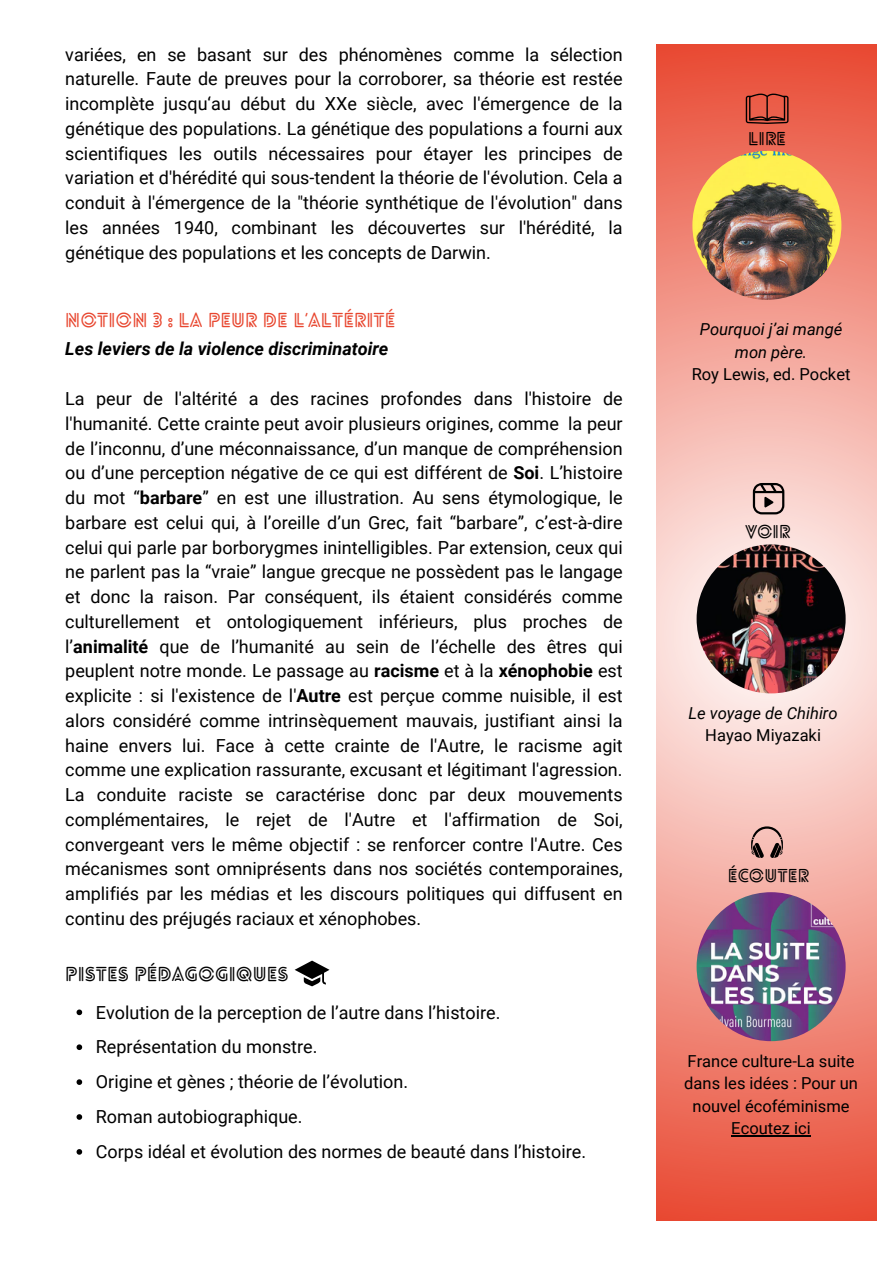
<style>
.page{position:relative;width:894px;height:1264px;background:#fff}
.page>*{position:absolute;margin:0;border:0;box-sizing:border-box;transform-origin:0 0}
.t1{font:700 19.5px "Lovelo Line";color:#e8462f}
.t2{font:700 19.5px "Lovelo Line";color:#000}
.t3{font:18px/24.8px "Roboto";color:#000;text-align:justify}
.t4{font:italic 700 18px "Roboto";color:#000}
.t5{font:700 18px "Lovelo Line";color:#000}
.t6{font:16.5px/22.5px "Roboto";color:#000;text-align:center}
.t7{font:italic 16.5px/22.5px "Roboto";color:#000;text-align:center}
.s1{font-weight:700}
</style>
<div class="page">
<svg style="left:656px;top:44px;width:220px;height:1176px"></svg>
<img style="left:692px;top:151px;width:149px;height:149px;border-radius:50%">
<img style="left:696px;top:544px;width:149px;height:149px;border-radius:50%">
<img style="left:696px;top:892px;width:149px;height:149px;border-radius:50%">
<svg style="left:745px;top:94px;width:43px;height:30px"></svg>
<svg style="left:752px;top:483px;width:32px;height:31px"></svg>
<svg style="left:750px;top:826px;width:33px;height:32px"></svg>
<svg style="left:294px;top:960px;width:35px;height:26px"></svg>
<svg style="left:76px;top:1009px;width:6px;height:6px"></svg>
<svg style="left:76px;top:1044px;width:6px;height:6px"></svg>
<svg style="left:76px;top:1079px;width:6px;height:5px"></svg>
<svg style="left:76px;top:1114px;width:6px;height:5px"></svg>
<svg style="left:76px;top:1149px;width:6px;height:5px"></svg>
<hr style="left:731px;top:1135px;width:79px;height:1px;background:#000">
<p class="t3" style="left:65px;top:42px;width:558px">variées, en se basant sur des phénomènes comme la sélection naturelle. Faute de preuves pour la corroborer, sa théorie est restée incomplète jusqu‘au début du XXe siècle, avec l'émergence de la génétique des populations. La génétique des populations a fourni aux scientifiques les outils nécessaires pour étayer les principes de variation et d'hérédité qui sous-tendent la théorie de l'évolution. Cela a conduit à l'émergence de la "théorie synthétique de l'évolution" dans les années 1940, combinant les découvertes sur l'hérédité, la génétique des populations et les concepts de Darwin.</p>
<p class="t1" style="left:65px;top:313px;width:331px">NOTION 3 : LA PEUR DE L‘ALTÉRITÉ</p>
<p class="t4" style="left:65px;top:339px;width:324px">Les leviers de la violence discriminatoire</p>
<p class="t3" style="left:65px;top:386px;width:558px">La peur de l'altérité a des racines profondes dans l'histoire de l'humanité. Cette crainte peut avoir plusieurs origines, comme la peur de l’inconnu, d’une méconnaissance, d’un manque de compréhension ou d’une perception négative de ce qui est différent de <span class="s1">Soi</span>. L’histoire du mot “<span class="s1">barbare</span>” en est une illustration. Au sens étymologique, le barbare est celui qui, à l’oreille d’un Grec, fait “barbare”, c’est-à-dire celui qui parle par borborygmes inintelligibles. Par extension, ceux qui ne parlent pas la “vraie” langue grecque ne possèdent pas le langage et donc la raison. Par conséquent, ils étaient considérés comme culturellement et ontologiquement inférieurs, plus proches de l’<span class="s1">animalité</span> que de l’humanité au sein de l’échelle des êtres qui peuplent notre monde. Le passage au <span class="s1">racisme</span> et à la <span class="s1">xénophobie</span> est explicite : si l'existence de l'<span class="s1">Autre</span> est perçue comme nuisible, il est alors considéré comme intrinsèquement mauvais, justifiant ainsi la haine envers lui. Face à cette crainte de l'Autre, le racisme agit comme une explication rassurante, excusant et légitimant l'agression.<br>La conduite raciste se caractérise donc par deux mouvements complémentaires, le rejet de l'Autre et l'affirmation de Soi, convergeant vers le même objectif : se renforcer contre l'Autre. Ces mécanismes sont omniprésents dans nos sociétés contemporaines, amplifiés par les médias et les discours politiques qui diffusent en continu des préjugés raciaux et xénophobes.</p>
<p class="t2" style="left:65px;top:966px;width:224px">PISTES PÉDAGOGIQUES</p>
<p class="t3" style="left:96px;top:994px;width:491px;line-height:34.8px;text-align:left">Evolution de la perception de l’autre dans l’histoire.<br>Représentation du monstre.<br>Origine et gènes ; théorie de l’évolution.<br>Roman autobiographique.<br>Corps idéal et évolution des normes de beauté dans l’histoire.</p>
<p class="t5" style="left:747px;top:132px;width:40px">LIRE</p>
<p class="t7" style="left:699px;top:318px;width:144px">Pourquoi j’ai mangé mon père.</p>
<p class="t6" style="left:691px;top:363px;width:160px">Roy Lewis, ed. Pocket</p>
<p class="t5" style="left:745px;top:525px;width:46px">VOIR</p>
<p class="t7" style="left:688px;top:701px;width:150px">Le voyage de Chihiro</p>
<p class="t6" style="left:705px;top:724px;width:117px">Hayao Miyazaki</p>
<p class="t5" style="left:727px;top:868px;width:83px">ÉCOUTER</p>
<p class="t6" style="left:684px;top:1049px;width:175px">France culture-La suite dans les idées : Pour un nouvel écoféminisme<br>Ecoutez ici</p>
</div>
